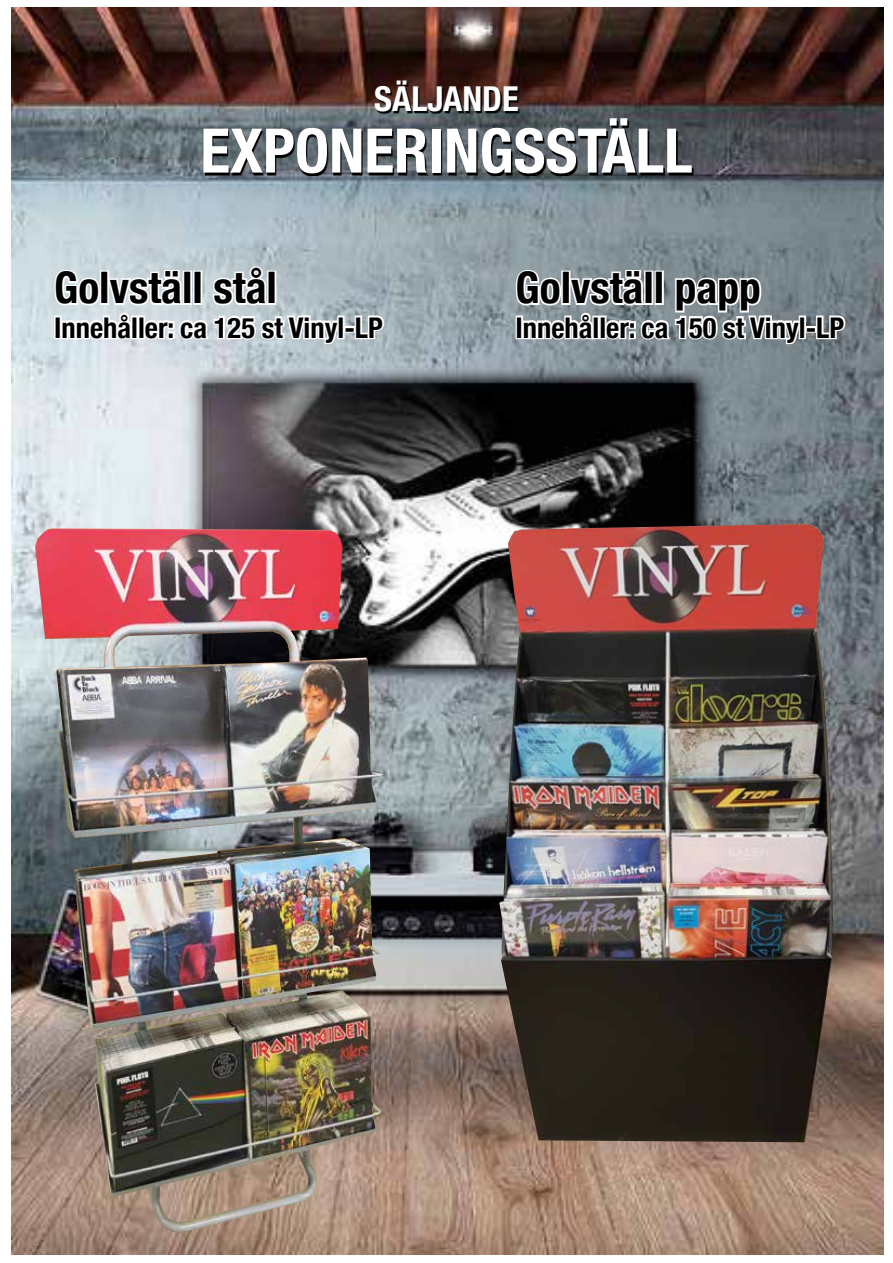
<style>
.page{position:relative;width:893px;height:1263px;background:#fff}
.page>*{position:absolute;margin:0;border:0;box-sizing:border-box;transform-origin:0 0}
.t1{font:700 condensed 61.5px "Helvetica Neue";color:#fff}
.t2{font:700 condensed 43.5px "Helvetica Neue";color:#000}
.t3{font:700 condensed 34.5px "Helvetica Neue";color:#fff}
.t4{font:700 condensed 28.5px "Helvetica Neue";color:#000}
</style>
<div class="page">
<img style="left:12px;top:7px;width:871px;height:1247px">
<img style="left:499px;top:524px;width:334px;height:618px">
<svg style="left:53px;top:264px;width:289px;height:105px"></svg>
<div style="left:337px;top:315px;width:8px;height:24px;border:3px solid #fff"></div>
<div style="left:344px;top:326px;width:11px;height:7px;border:3px solid #fff"></div>
<svg style="left:353px;top:314px;width:33px;height:27px"></svg>
<img style="left:35px;top:528px;width:349px;height:705px">
<svg style="left:514px;top:268px;width:289px;height:101px"></svg>
<div style="left:799px;top:315px;width:7px;height:24px;border:3px solid #fff"></div>
<div style="left:805px;top:326px;width:12px;height:7px;border:3px solid #fff"></div>
<svg style="left:814px;top:314px;width:34px;height:27px"></svg>
<svg style="left:205px;top:82px;width:488px;height:94px"></svg>
<p class="t3" style="left:374px;top:78px;width:146px">SÄLJANDE</p>
<h1 class="t1" style="left:200px;top:113px;width:494px">EXPONERINGSSTÄLL</h1>
<h2 class="t2" style="left:54px;top:252px;width:224px">Golvställ stål</h2>
<p class="t4" style="left:54px;top:304px;width:330px">Innehåller: ca 125 st Vinyl-LP</p>
<h2 class="t2" style="left:516px;top:252px;width:247px">Golvställ papp</h2>
<p class="t4" style="left:516px;top:304px;width:330px">Innehåller: ca 150 st Vinyl-LP</p>
</div>
